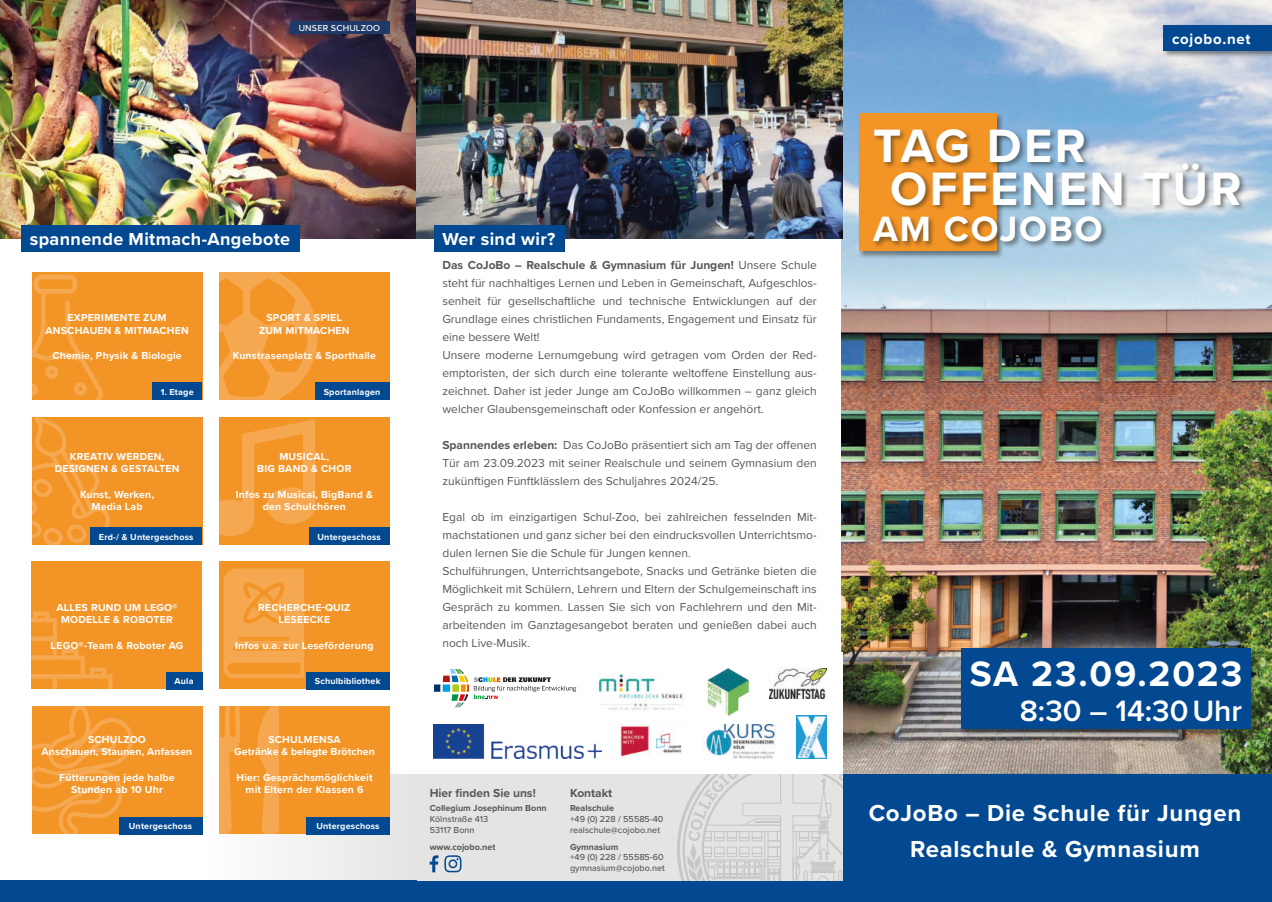
<style>
.page{position:relative;width:1272px;height:902px;background:#fff}
.page>*{position:absolute;margin:0;border:0;box-sizing:border-box;transform-origin:0 0}
.t1{font:700 48.6px/42.5px "Proxima Nova";letter-spacing:.05em;color:#fff}
.t2{font:700 36.6px "Proxima Nova";letter-spacing:.05em;color:#fff}
.t3{font:700 36.45px "Proxima Nova";letter-spacing:.05em;color:#fff}
.t4{font:600 30.45px "Proxima Nova";color:#fff}
.t5{font:700 24px/35.8px "Proxima Nova";letter-spacing:.03em;color:#fff;text-align:center}
.t6{font:700 18px "Proxima Nova";letter-spacing:.02em;color:#fff}
.t7{font:700 15px "Proxima Nova";letter-spacing:.05em;color:#fff}
.t8{font:12px/18px "Proxima Nova";color:#575756}
.t9{font:700 12px "Proxima Nova";color:#575756}
.t10{font:700 10.5px/12.6px "Proxima Nova";letter-spacing:.02em;color:#fff;text-align:center}
.t11{font:500 9px/10.8px "Proxima Nova";color:#575756}
.t12{font:700 9px "Proxima Nova";letter-spacing:.02em;color:#fff}
.t13{font:700 9px "Proxima Nova";color:#575756}
.t14{font:500 9px "Proxima Nova";letter-spacing:.02em;color:#fff}
.s1{font-weight:700}
</style>
<div class="page">
<img style="left:842px;top:0;width:429px;height:774px">
<div style="left:210px;top:774px;width:207px;height:106px;background:linear-gradient(to right,#fefefe,#dbdedf)"></div>
<div style="left:842px;top:774px;width:429px;height:127px;background:#034991"></div>
<svg style="left:434px;top:669px;width:142px;height:38px"></svg>
<img style="left:599px;top:674px;width:86px;height:36px">
<img style="left:434px;top:724px;width:167px;height:34px">
<img style="left:796px;top:715px;width:31px;height:43px">
<img style="left:707px;top:669px;width:42px;height:46px">
<img style="left:619px;top:724px;width:63px;height:33px">
<img style="left:769px;top:669px;width:58px;height:29px">
<img style="left:703px;top:724px;width:73px;height:34px">
<img style="left:0;top:0;width:842px;height:238px">
<div style="left:0;top:880px;width:842px;height:21px;background:#034991"></div>
<div style="left:417px;top:774px;width:425px;height:106px;background:#e4e4e3"></div>
<svg style="left:677px;top:774px;width:165px;height:106px"></svg>
<svg style="left:444px;top:855px;width:17px;height:17px"></svg>
<svg style="left:429px;top:855px;width:9px;height:17px"></svg>
<div style="left:434px;top:225px;width:130px;height:26px;background:#034991"></div>
<div style="left:21px;top:225px;width:278px;height:26px;background:#034991"></div>
<div style="left:32px;top:272px;width:170px;height:128px;background:#f39426"></div>
<svg style="left:32px;top:275px;width:71px;height:125px"></svg>
<div style="left:152px;top:383px;width:50px;height:17px;background:#034991"></div>
<div style="left:32px;top:417px;width:170px;height:127px;background:#f39426"></div>
<svg style="left:32px;top:417px;width:78px;height:127px"></svg>
<div style="left:90px;top:527px;width:112px;height:17px;background:#034991"></div>
<div style="left:219px;top:272px;width:170px;height:128px;background:#f39426"></div>
<svg style="left:219px;top:272px;width:99px;height:128px"></svg>
<div style="left:315px;top:383px;width:74px;height:17px;background:#034991"></div>
<div style="left:32px;top:561px;width:170px;height:128px;background:#f39426"></div>
<svg style="left:32px;top:611px;width:80px;height:78px"></svg>
<div style="left:166px;top:672px;width:36px;height:17px;background:#034991"></div>
<div style="left:219px;top:561px;width:170px;height:128px;background:#f39426"></div>
<svg style="left:223px;top:568px;width:81px;height:110px"></svg>
<svg style="left:256px;top:595px;width:16px;height:16px"></svg>
<div style="left:306px;top:672px;width:83px;height:17px;background:#034991"></div>
<div style="left:219px;top:417px;width:170px;height:127px;background:#f39426"></div>
<svg style="left:219px;top:419px;width:96px;height:117px"></svg>
<div style="left:309px;top:527px;width:80px;height:17px;background:#034991"></div>
<div style="left:32px;top:706px;width:170px;height:128px;background:#f39426"></div>
<svg style="left:32px;top:706px;width:101px;height:128px"></svg>
<div style="left:119px;top:817px;width:83px;height:17px;background:#034991"></div>
<div style="left:219px;top:706px;width:170px;height:128px;background:#f39426"></div>
<svg style="left:257px;top:706px;width:22px;height:128px"></svg>
<svg style="left:219px;top:706px;width:21px;height:128px"></svg>
<div style="left:306px;top:817px;width:83px;height:17px;background:#034991"></div>
<div style="left:290px;top:21px;width:99px;height:13px;background:#1d3a69"></div>
<div style="left:857px;top:112px;width:147px;height:147px;background:#1d1d1b;opacity:.5"></div>
<div style="left:859px;top:114px;width:137px;height:137px;background:#f39426"></div>
<div style="left:871px;top:128px;width:375px;height:121px;background:#1d1d1b;opacity:.5"></div>
<div style="left:1161px;top:24px;width:110px;height:34px;background:#1d1d1b;opacity:.5"></div>
<div style="left:1163px;top:26px;width:108px;height:25px;background:#034991"></div>
<div style="left:959px;top:646px;width:299px;height:90px;background:#1d1d1b;opacity:.5"></div>
<div style="left:961px;top:648px;width:289px;height:81px;background:#034991"></div>
<p class="t14" style="left:299px;top:24px;width:83px">UNSER SCHULZOO</p>
<h3 class="t6" style="left:30px;top:230px;width:262px">spannende Mitmach-Angebote</h3>
<h3 class="t6" style="left:442px;top:230px;width:114px">Wer sind wir?</h3>
<p class="t10" style="left:46px;top:311px;width:145px">EXPERIMENTE ZUM<br>ANSCHAUEN &amp; MITMACHEN</p>
<p class="t10" style="left:52px;top:349px;width:131px">Chemie, Physik &amp; Biologie</p>
<p class="t12" style="left:161px;top:387px;width:34px">1. Etage</p>
<p class="t10" style="left:55px;top:450px;width:126px">KREATIV WERDEN,<br>DESIGNEN &amp; GESTALTEN</p>
<p class="t10" style="left:80px;top:487px;width:76px">Kunst, Werken,<br>Media Lab</p>
<p class="t12" style="left:99px;top:532px;width:96px">Erd-/ &amp; Untergeschoss</p>
<p class="t10" style="left:56px;top:601px;width:122px">ALLES RUND UM LEGO®<br>MODELLE &amp; ROBOTER</p>
<p class="t10" style="left:51px;top:638px;width:134px">LEGO®-Team &amp; Roboter AG</p>
<p class="t12" style="left:175px;top:676px;width:20px">Aula</p>
<p class="t10" style="left:42px;top:732px;width:152px">SCHULZOO<br>Anschauen, Staunen, Anfassen</p>
<p class="t10" style="left:59px;top:770px;width:117px">Fütterungen jede halbe<br>Stunden ab 10 Uhr</p>
<p class="t12" style="left:129px;top:821px;width:65px">Untergeschoss</p>
<p class="t10" style="left:259px;top:311px;width:92px">SPORT &amp; SPIEL<br>ZUM MITMACHEN</p>
<p class="t10" style="left:233px;top:349px;width:145px">Kunstrasenplatz &amp; Sporthalle</p>
<p class="t12" style="left:324px;top:387px;width:58px">Sportanlagen</p>
<p class="t10" style="left:257px;top:450px;width:96px">MUSICAL,<br>BIG BAND &amp; CHOR</p>
<p class="t10" style="left:236px;top:487px;width:139px">Infos zu Musical, BigBand &amp; den Schulchören</p>
<p class="t12" style="left:317px;top:532px;width:65px">Untergeschoss</p>
<p class="t10" style="left:258px;top:601px;width:94px">RECHERCHE-QUIZ<br>LESEECKE</p>
<p class="t10" style="left:235px;top:638px;width:140px">Infos u.a. zur Leseförderung</p>
<p class="t12" style="left:315px;top:676px;width:67px">Schulbibliothek</p>
<p class="t10" style="left:234px;top:732px;width:142px">SCHULMENSA<br>Getränke &amp; belegte Brötchen</p>
<p class="t10" style="left:236px;top:770px;width:137px">Hier: Gesprächsmöglichkeit mit Eltern der Klassen 6</p>
<p class="t12" style="left:316px;top:821px;width:65px">Untergeschoss</p>
<p class="t8" style="left:442px;top:257px;width:376px"><span class="s1">Das CoJoBo – Realschule &amp; Gymnasium für Jungen!</span> Unsere Schule steht für nachhaltiges Lernen und Leben in Gemeinschaft, Aufgeschlos&shy;senheit für gesellschaftliche und technische Entwicklungen auf der Grundlage eines christlichen Fundaments, Engagement und Einsatz für eine bessere Welt!<br>Unsere moderne Lernumgebung wird getragen vom Orden der Red&shy;emptoristen, der sich durch eine tolerante weltoffene Einstellung aus&shy;zeichnet. Daher ist jeder Junge am CoJoBo willkommen – ganz gleich welcher Glaubensgemeinschaft oder Konfession er angehört.</p>
<p class="t8" style="left:442px;top:437px;width:376px;text-align:justify"><span class="s1">Spannendes erleben:</span> Das CoJoBo präsentiert sich am Tag der offenen Tür am 23.09.2023 mit seiner Realschule und seinem Gymnasium den zukünftigen Fünftklässlern des Schuljahres 2024/25.</p>
<p class="t8" style="left:442px;top:509px;width:376px">Egal ob im einzigartigen Schul-Zoo, bei zahlreichen fesselnden Mit&shy;machstationen und ganz sicher bei den eindrucksvollen Unterrichtsmo&shy;dulen lernen Sie die Schule für Jungen kennen.<br>Schulführungen, Unterrichtsangebote, Snacks und Getränke bieten die Möglichkeit mit Schülern, Lehrern und Eltern der Schulgemeinschaft ins Gespräch zu kommen. Lassen Sie sich von Fachlehrern und den Mit&shy;arbeitenden im Ganztagesangebot beraten und genießen dabei auch noch Live-Musik.</p>
<p class="t9" style="left:429px;top:786px;width:108px">Hier finden Sie uns!</p>
<p class="t13" style="left:429px;top:803px;width:119px">Collegium Josephinum Bonn</p>
<p class="t11" style="left:429px;top:814px;width:60px">Kölnstraße 413<br>53117 Bonn</p>
<p class="t13" style="left:429px;top:841px;width:67px">www.cojobo.net</p>
<p class="t9" style="left:570px;top:786px;width:44px">Kontakt</p>
<p class="t13" style="left:570px;top:803px;width:46px">Realschule</p>
<p class="t11" style="left:570px;top:814px;width:95px">+49 (0) 228 / 55585-40 realschule@cojobo.net</p>
<p class="t13" style="left:570px;top:841px;width:50px">Gymnasium</p>
<p class="t11" style="left:570px;top:852px;width:96px">+49 (0) 228 / 55585-60 gymnasium@cojobo.net</p>
<p class="t7" style="left:1171px;top:31px;width:80px">cojobo.net</p>
<h1 class="t1" style="left:890px;top:125px;width:353px;text-indent:-17px">TAG DER<br>OFFENEN TÜR</h1>
<h3 class="t3" style="left:873px;top:210px;width:231px">AM COJOBO</h3>
<h2 class="t2" style="left:969px;top:654px;width:274px">SA 23.09.2023</h2>
<h3 class="t4" style="left:1019px;top:697px;width:224px">8:30 – 14:30 Uhr</h3>
<h3 class="t5" style="left:868px;top:795px;width:374px">CoJoBo – Die Schule für Jungen<br>Realschule &amp; Gymnasium</h3>
</div>
